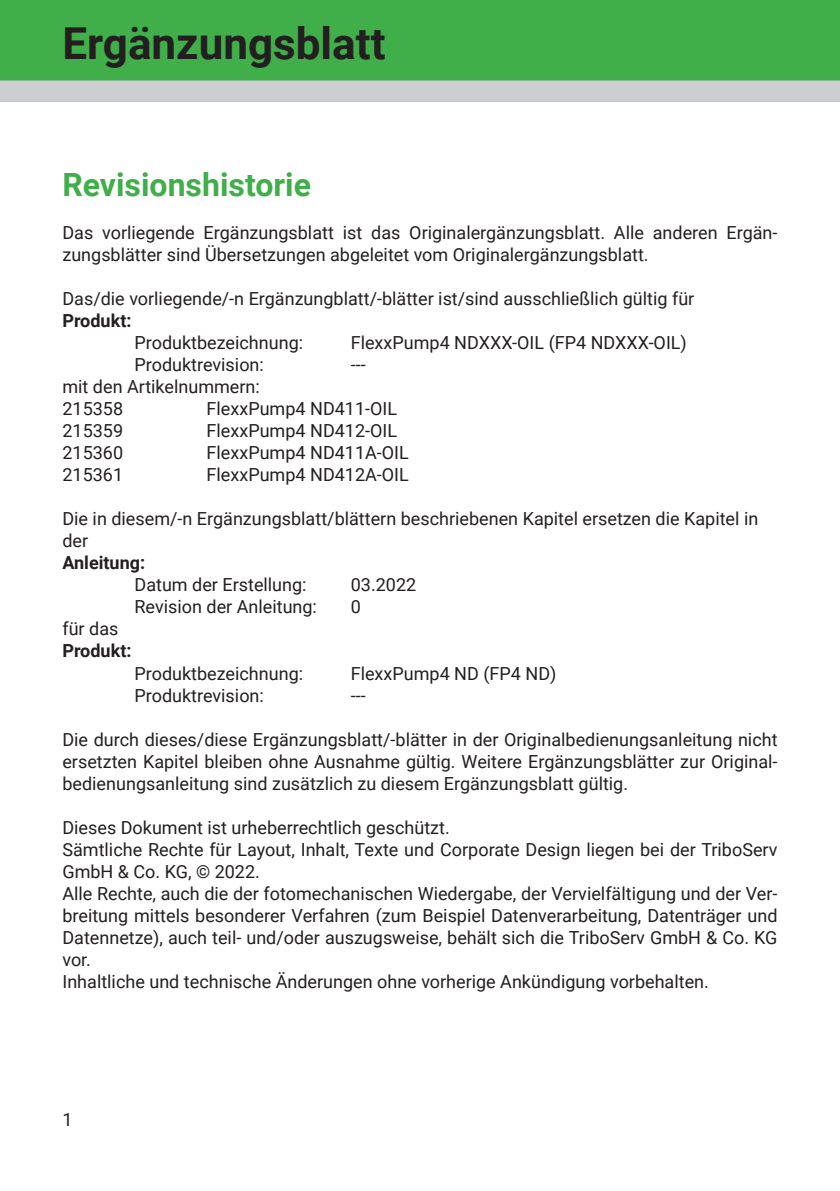
<style>
.page{position:relative;width:840px;height:1191px;background:#fff}
.page>*{position:absolute;margin:0;border:0;box-sizing:border-box;transform-origin:0 0}
.t1{font:700 44px "Roboto";color:#231f20}
.Headline1-0{font:700 32px "Roboto";color:#40ae49}
.fliesstext{font:18px/22px "Roboto";color:#231f20}
.fliesstext_blocksatz{font:18px/22px "Roboto";color:#231f20}
.fliesstext-2{font:700 18px "Roboto";color:#231f20}
</style>
<div class="page">
<div style="left:0;top:0;width:839px;height:80px;background:#40ae49"></div>
<svg style="left:0;top:80px;width:839px;height:22px;background:#c9cdcc"></svg>
<h1 class="t1" style="left:62px;top:12px;width:324px">Ergänzungsblatt</h1>
<p class="Headline1-0" style="left:62px;top:162px;width:250px">Revisionshistorie</p>
<p class="fliesstext_blocksatz" style="left:62px;top:221px;width:716px">Das vorliegende Ergänzungsblatt ist das Originalergänzungsblatt. Alle anderen Ergän&shy;zungsblätter sind Übersetzungen abgeleitet vom Originalergänzungsblatt.</p>
<p class="fliesstext" style="left:62px;top:287px;width:633px">Das/die vorliegende/-n Ergänzungblatt/-blätter ist/sind ausschließlich gültig für</p>
<p class="fliesstext-2" style="left:62px;top:308px;width:71px">Produkt:</p>
<p class="fliesstext" style="left:134px;top:331px;width:170px">Produktbezeichnung:</p>
<p class="fliesstext" style="left:350px;top:331px;width:337px">FlexxPump4 NDXXX-OIL (FP4 NDXXX-OIL)</p>
<p class="fliesstext" style="left:134px;top:353px;width:131px">Produktrevision:</p>
<p class="fliesstext" style="left:350px;top:353px;width:16px">---</p>
<p class="fliesstext" style="left:62px;top:375px;width:199px">mit den Artikelnummern:</p>
<p class="fliesstext" style="left:62px;top:397px;width:62px">215358</p>
<p class="fliesstext" style="left:206px;top:397px;width:192px">FlexxPump4 ND411-OIL</p>
<p class="fliesstext" style="left:62px;top:419px;width:62px">215359</p>
<p class="fliesstext" style="left:206px;top:419px;width:192px">FlexxPump4 ND412-OIL</p>
<p class="fliesstext" style="left:62px;top:441px;width:62px">215360</p>
<p class="fliesstext" style="left:206px;top:441px;width:204px">FlexxPump4 ND411A-OIL</p>
<p class="fliesstext" style="left:62px;top:463px;width:62px">215361</p>
<p class="fliesstext" style="left:206px;top:463px;width:204px">FlexxPump4 ND412A-OIL</p>
<p class="fliesstext" style="left:62px;top:507px;width:697px">Die in diesem/-n Ergänzungsblatt/blättern beschriebenen Kapitel ersetzen die Kapitel in der</p>
<p class="fliesstext-2" style="left:62px;top:550px;width:84px">Anleitung:</p>
<p class="fliesstext" style="left:134px;top:573px;width:173px">Datum der Erstellung:</p>
<p class="fliesstext" style="left:350px;top:573px;width:67px">03.2022</p>
<p class="fliesstext" style="left:134px;top:595px;width:184px">Revision der Anleitung:</p>
<p class="fliesstext" style="left:350px;top:595px;width:12px">0</p>
<p class="fliesstext" style="left:62px;top:617px;width:57px">für das</p>
<p class="fliesstext-2" style="left:62px;top:638px;width:71px">Produkt:</p>
<p class="fliesstext" style="left:134px;top:661px;width:170px">Produktbezeichnung:</p>
<p class="fliesstext" style="left:350px;top:661px;width:207px">FlexxPump4 ND (FP4 ND)</p>
<p class="fliesstext" style="left:134px;top:683px;width:131px">Produktrevision:</p>
<p class="fliesstext" style="left:350px;top:683px;width:16px">---</p>
<p class="fliesstext" style="left:62px;top:727px;width:716px;text-align:justify">Die durch dieses/diese Ergänzungsblatt/-blätter in der Originalbedienungsanleitung nicht ersetzten Kapitel bleiben ohne Ausnahme gültig. Weitere Ergänzungsblätter zur Original&shy;bedienungsanleitung sind zusätzlich zu diesem Ergänzungsblatt gültig.</p>
<p class="fliesstext" style="left:62px;top:815px;width:388px">Dieses Dokument ist urheberrechtlich geschützt.</p>
<p class="fliesstext" style="left:62px;top:837px;width:716px">Sämtliche Rechte für Layout, Inhalt, Texte und Corporate Design liegen bei der TriboServ<br>GmbH &amp; Co. KG, © 2022.</p>
<p class="fliesstext" style="left:62px;top:881px;width:716px;text-align:justify">Alle Rechte, auch die der fotomechanischen Wiedergabe, der Vervielfältigung und der Ver&shy;breitung mittels besonderer Verfahren (zum Beispiel Datenverarbeitung, Datenträger und Datennetze), auch teil- und/oder auszugsweise, behält sich die TriboServ GmbH &amp; Co. KG vor.</p>
<p class="fliesstext" style="left:62px;top:969px;width:647px">Inhaltliche und technische Änderungen ohne vorherige Ankündigung vorbehalten.</p>
<p class="fliesstext" style="left:62px;top:1108px;width:12px">1</p>
</div>
